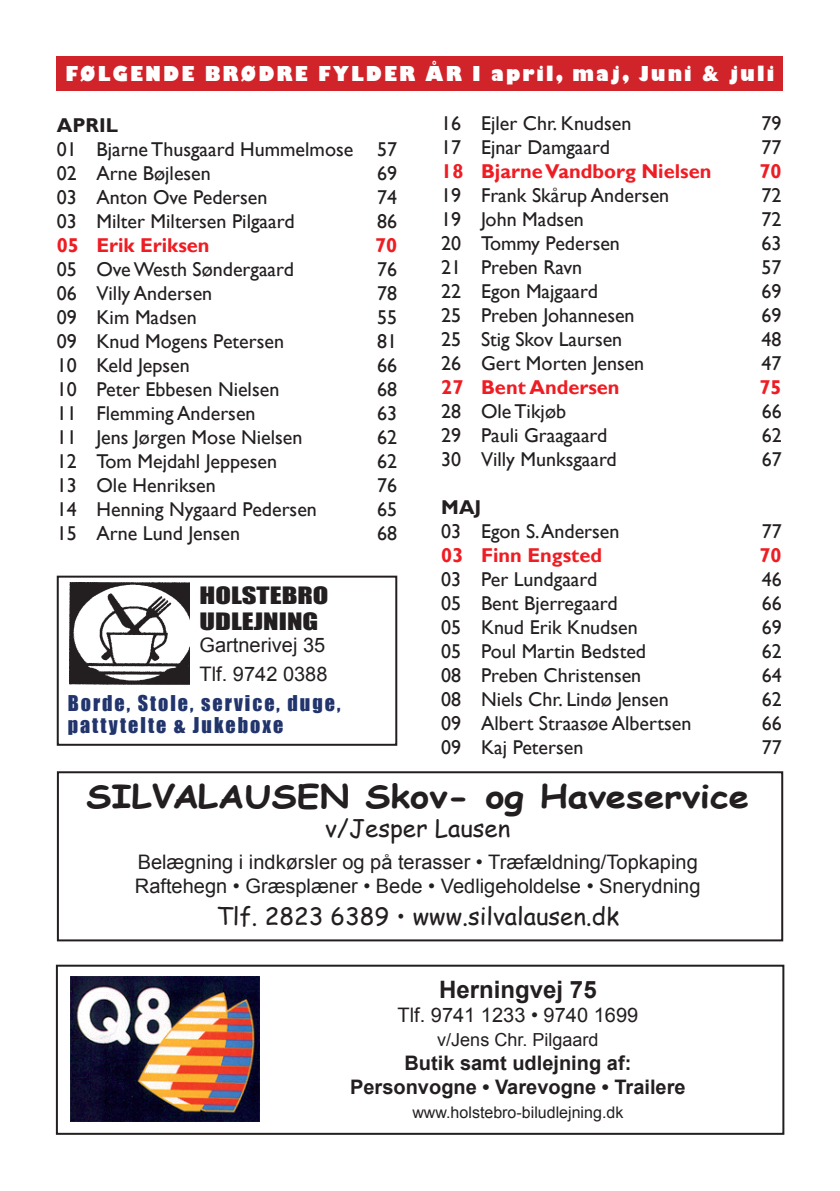
<style>
.page{position:relative;width:840px;height:1191px;background:#fff}
.page>*{position:absolute;margin:0;border:0;box-sizing:border-box;transform-origin:0 0}
.t1{font:700 32px "Comic Sans MS";color:#231f20;scale:1.14 1}
.t2{font:24px "Comic Sans MS";color:#231f20}
.t3{font:700 24px "Arial";color:#231f20}
.t4{font:22px/26px "Impact";color:#231f20;scale:1.3 1}
.t5{font:20px/24px "Gill Sans";color:#231f20}
.t6{font:20px/24px "Arial";color:#231f20}
.t7{font:700 20px "Gill Sans";color:#ee1d23}
.t8{font:700 20px/24px "Arial";color:#231f20;text-align:center}
.t9{font:20px/22px "Impact";letter-spacing:.1em;color:#21346c}
.t10{font:800 20px "Gill Sans";letter-spacing:.12em;color:#fff;scale:.9 1}
.t11{font:700 20px "Gill Sans";color:#231f20}
.t12{font:18px "Arial";color:#231f20}
.t13{font:16px "Arial";color:#231f20}
</style>
<div class="page">
<div style="left:56px;top:964px;width:728px;height:170px;border:2px solid #231f20"></div>
<div style="left:57px;top:771px;width:725px;height:170px;border:2px solid #231f20"></div>
<div style="left:57px;top:57px;width:725px;height:34px;background:#d1232a"></div>
<img style="left:71px;top:977px;width:189px;height:144px">
<div style="left:57px;top:575px;width:340px;height:171px;border:2px solid #231f20"></div>
<img style="left:69px;top:583px;width:121px;height:101px">
<p class="t10" style="left:66px;top:61px;width:788px">FØLGENDE BRØDRE FYLDER ÅR I april, maj, Juni &amp; juli</p>
<p class="t11" style="left:57px;top:113px;width:63px">APRIL</p>
<p class="t5" style="left:57px;top:137px;width:341px">01 Bjarne Thusgaard Hummelmose 57<br>02 Arne Bøjlesen</p>
<p class="t5" style="left:377px;top:161px;width:21px">69</p>
<p class="t5" style="left:57px;top:185px;width:212px">03 Anton Ove Pedersen</p>
<p class="t5" style="left:377px;top:185px;width:21px">74</p>
<p class="t5" style="left:57px;top:209px;width:239px">03 Milter Miltersen Pilgaard</p>
<p class="t5" style="left:377px;top:209px;width:21px">86</p>
<p class="t7" style="left:57px;top:233px;width:154px">05 Erik Eriksen</p>
<p class="t7" style="left:375px;top:233px;width:24px">70</p>
<p class="t5" style="left:57px;top:257px;width:238px">05 Ove Westh Søndergaard</p>
<p class="t5" style="left:377px;top:257px;width:21px">76</p>
<p class="t5" style="left:57px;top:281px;width:157px">06 Villy Andersen</p>
<p class="t5" style="left:377px;top:281px;width:21px">78</p>
<p class="t5" style="left:57px;top:305px;width:141px">09 Kim Madsen</p>
<p class="t5" style="left:377px;top:305px;width:21px">55</p>
<p class="t5" style="left:57px;top:329px;width:229px">09 Knud Mogens Petersen</p>
<p class="t5" style="left:377px;top:329px;width:21px">81</p>
<p class="t5" style="left:57px;top:353px;width:134px">10 Keld Jepsen</p>
<p class="t5" style="left:377px;top:353px;width:21px">66</p>
<p class="t5" style="left:57px;top:377px;width:224px">10 Peter Ebbesen Nielsen</p>
<p class="t5" style="left:377px;top:377px;width:21px">68</p>
<p class="t5" style="left:57px;top:401px;width:200px">11 Flemming Andersen</p>
<p class="t5" style="left:377px;top:401px;width:21px">63</p>
<p class="t5" style="left:57px;top:425px;width:247px">11 Jens Jørgen Mose Nielsen</p>
<p class="t5" style="left:377px;top:425px;width:21px">62</p>
<p class="t5" style="left:57px;top:449px;width:222px">12 Tom Mejdahl Jeppesen</p>
<p class="t5" style="left:377px;top:449px;width:21px">62</p>
<p class="t5" style="left:57px;top:473px;width:160px">13 Ole Henriksen</p>
<p class="t5" style="left:377px;top:473px;width:21px">76</p>
<p class="t5" style="left:57px;top:497px;width:261px">14 Henning Nygaard Pedersen</p>
<p class="t5" style="left:377px;top:497px;width:21px">65</p>
<p class="t5" style="left:57px;top:521px;width:185px">15 Arne Lund Jensen</p>
<p class="t5" style="left:377px;top:521px;width:21px">68</p>
<p class="t4" style="left:199px;top:583px;width:101px">HOLSTEBRO<br>UDLEJNING</p>
<p class="t6" style="left:199px;top:631px;width:129px;line-height:28.8px">Gartnerivej 35<br>Tlf. 9742 0388</p>
<p class="t9" style="left:68px;top:692px;width:274px">Borde, Stole, service, duge, pattytelte &amp; Jukeboxe</p>
<p class="t5" style="left:441px;top:112px;width:191px">16 Ejler Chr. Knudsen</p>
<p class="t5" style="left:761px;top:112px;width:21px">79</p>
<p class="t5" style="left:441px;top:136px;width:170px">17 Ejnar Damgaard</p>
<p class="t5" style="left:761px;top:136px;width:21px">77</p>
<p class="t7" style="left:441px;top:159px;width:271px">18 BjarneVandborg Nielsen</p>
<p class="t7" style="left:759px;top:159px;width:24px">70</p>
<p class="t5" style="left:441px;top:184px;width:229px">19 Frank Skårup Andersen</p>
<p class="t5" style="left:761px;top:184px;width:21px">72</p>
<p class="t5" style="left:441px;top:208px;width:144px">19 John Madsen</p>
<p class="t5" style="left:761px;top:208px;width:21px">72</p>
<p class="t5" style="left:441px;top:232px;width:180px">20 Tommy Pedersen</p>
<p class="t5" style="left:761px;top:232px;width:21px">63</p>
<p class="t5" style="left:441px;top:256px;width:142px">21 Preben Ravn</p>
<p class="t5" style="left:761px;top:256px;width:21px">57</p>
<p class="t5" style="left:441px;top:280px;width:158px">22 Egon Majgaard</p>
<p class="t5" style="left:761px;top:280px;width:21px">69</p>
<p class="t5" style="left:441px;top:304px;width:195px">25 Preben Johannesen</p>
<p class="t5" style="left:761px;top:304px;width:21px">69</p>
<p class="t5" style="left:441px;top:328px;width:182px">25 Stig Skov Laursen</p>
<p class="t5" style="left:761px;top:328px;width:21px">48</p>
<p class="t5" style="left:441px;top:352px;width:204px">26 Gert Morten Jensen</p>
<p class="t5" style="left:761px;top:352px;width:21px">47</p>
<p class="t7" style="left:441px;top:375px;width:180px">27 Bent Andersen</p>
<p class="t7" style="left:759px;top:375px;width:24px">75</p>
<p class="t5" style="left:441px;top:400px;width:126px">28 Ole Tikjøb</p>
<p class="t5" style="left:761px;top:400px;width:21px">66</p>
<p class="t5" style="left:441px;top:424px;width:167px">29 Pauli Graagaard</p>
<p class="t5" style="left:761px;top:424px;width:21px">62</p>
<p class="t5" style="left:441px;top:448px;width:177px">30 Villy Munksgaard</p>
<p class="t5" style="left:761px;top:448px;width:21px">67</p>
<p class="t11" style="left:441px;top:495px;width:41px">MAJ</p>
<p class="t5" style="left:441px;top:520px;width:180px">03 Egon S. Andersen</p>
<p class="t5" style="left:761px;top:520px;width:21px">77</p>
<p class="t7" style="left:441px;top:543px;width:162px">03 Finn Engsted</p>
<p class="t7" style="left:759px;top:543px;width:24px">70</p>
<p class="t5" style="left:441px;top:568px;width:157px">03 Per Lundgaard</p>
<p class="t5" style="left:761px;top:568px;width:21px">46</p>
<p class="t5" style="left:441px;top:592px;width:178px">05 Bent Bjerregaard</p>
<p class="t5" style="left:761px;top:592px;width:21px">66</p>
<p class="t5" style="left:441px;top:616px;width:198px">05 Knud Erik Knudsen</p>
<p class="t5" style="left:761px;top:616px;width:21px">69</p>
<p class="t5" style="left:441px;top:640px;width:206px">05 Poul Martin Bedsted</p>
<p class="t5" style="left:761px;top:640px;width:21px">62</p>
<p class="t5" style="left:441px;top:664px;width:201px">08 Preben Christensen</p>
<p class="t5" style="left:761px;top:664px;width:21px">64</p>
<p class="t5" style="left:441px;top:688px;width:229px">08 Niels Chr. Lindø Jensen</p>
<p class="t5" style="left:761px;top:688px;width:21px">62</p>
<p class="t5" style="left:441px;top:712px;width:251px">09 Albert Straasøe Albertsen</p>
<p class="t5" style="left:761px;top:712px;width:21px">66</p>
<p class="t5" style="left:441px;top:736px;width:143px">09 Kaj Petersen</p>
<p class="t5" style="left:761px;top:736px;width:21px">77</p>
<h1 class="t1" style="left:86px;top:773px;width:582px">SILVALAUSEN Skov- og Haveservice</h1>
<p class="t2" style="left:325px;top:810px;width:186px">v/Jesper Lausen</p>
<p class="t6" style="left:135px;top:850px;width:566px">Belægning i indkørsler og på terasser • Træfældning/Topkaping<br>Raftehegn • Græsplæner • Bede • Vedligeholdelse • Snerydning</p>
<p class="t2" style="left:216px;top:898px;width:404px">Tlf. 2823 6389 • www.silvalausen.dk</p>
<p class="t3" style="left:439px;top:974px;width:159px">Herningvej 75</p>
<p class="t6" style="left:397px;top:1003px;width:242px">Tlf. 9741 1233 • 9740 1699</p>
<p class="t12" style="left:437px;top:1028px;width:163px">v/Jens Chr. Pilgaard</p>
<p class="t8" style="left:350px;top:1052px;width:337px">Butik samt udlejning af:<br>Personvogne • Varevogne • Trailere</p>
<p class="t13" style="left:412px;top:1102px;width:212px">www.holstebro-biludlejning.dk</p>
</div>
